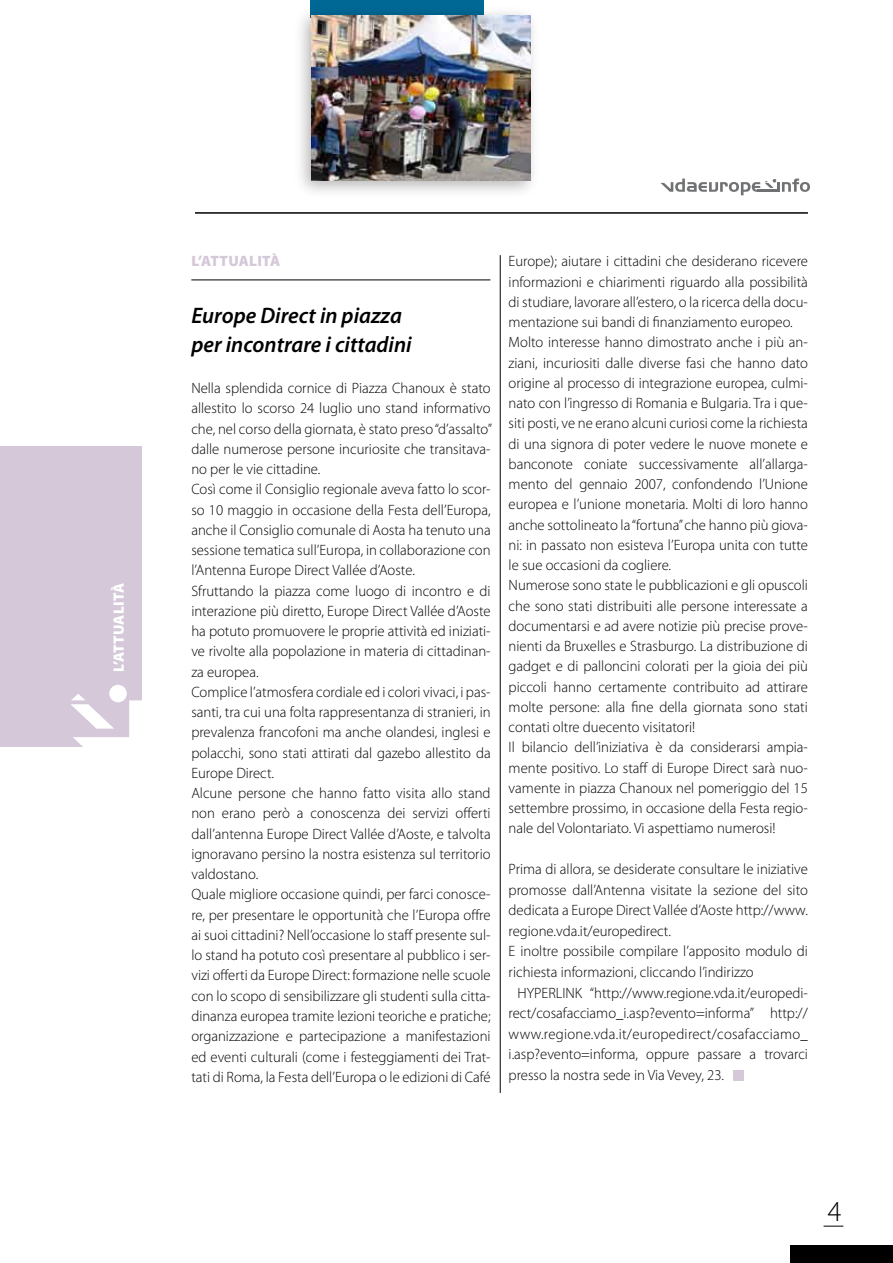
<style>
.page{position:relative;width:893px;height:1263px;background:#fff}
.page>*{position:absolute;margin:0;border:0;box-sizing:border-box;transform-origin:0 0}
.t1{font:300 29.1px "Myriad Pro";color:#000;scale:.96 1}
.t2{font:italic 600 22.5px/28.5px "Myriad Pro";letter-spacing:-.005em;color:#000}
.t3{font:300 15px/20.2px "Myriad Pro";color:#000}
.t4{font:300 15px "Myriad Pro";letter-spacing:.02em;color:#000}
.t5{font:900 15px "Myriad Pro";letter-spacing:.02em;color:#d4c8d9}
.t6{font:900 15px "Myriad Pro";letter-spacing:.02em;color:#fff}
</style>
<div class="page">
<div style="left:0;top:446px;width:142px;height:300px;background:#d4c8d9"></div>
<svg style="left:824px;top:1226px;width:19px;height:1px"></svg>
<div style="left:791px;top:1246px;width:102px;height:17px;background:#000"></div>
<div style="left:109px;top:685px;width:18px;height:17px;background:#fff;border-radius:50%"></div>
<svg style="left:71px;top:694px;width:71px;height:53px"></svg>
<hr style="left:195px;top:212px;width:613px;height:2px;background:#000">
<svg style="left:660px;top:179px;width:150px;height:16px"></svg>
<div style="left:310px;top:0;width:174px;height:17px;background:#006895"></div>
<hr style="left:191px;top:280px;width:299px;height:1px;background:#000">
<hr style="left:500px;top:255px;width:1px;height:838px;background:#000">
<div style="left:293px;top:6px;width:247px;height:194px;background:#000;opacity:.3"></div>
<img style="left:312px;top:16px;width:218px;height:164px">
<div style="left:733px;top:1070px;width:11px;height:11px;background:#d4c8d9"></div>
<p class="t6" style="left:109px;top:672px;width:90px;rotate:-90deg">L’ATTUALITÀ</p>
<p class="t5" style="left:191px;top:251px;width:90px">L’ATTUALITÀ</p>
<h2 class="t2" style="left:191px;top:301px;width:222px">Europe Direct in piazza per incontrare i cittadini</h2>
<p class="t3" style="left:191px;top:378px;width:302px">Nella splendida cornice di Piazza Chanoux è stato allestito lo scorso 24 luglio uno stand informativo che, nel corso della giornata, è stato preso “d’assalto” dalle numerose persone incuriosite che transitava&shy;no per le vie cittadine.<br>Così come il Consiglio regionale aveva fatto lo scor&shy;so 10 maggio in occasione della Festa dell’Europa, anche il Consiglio comunale di Aosta ha tenuto una sessione tematica sull’Europa, in collaborazione con l’Antenna Europe Direct Vallée d’Aoste.<br>Sfruttando la piazza come luogo di incontro e di interazione più diretto, Europe Direct Vallée d’Aoste ha potuto promuovere le proprie attività ed iniziati&shy;ve rivolte alla popolazione in materia di cittadinan&shy;za europea.<br>Complice l’atmosfera cordiale ed i colori vivaci, i pas&shy;santi, tra cui una folta rappresentanza di stranieri, in prevalenza francofoni ma anche olandesi, inglesi e polacchi, sono stati attirati dal gazebo allestito da Europe Direct.<br>Alcune persone che hanno fatto visita allo stand non erano però a conoscenza dei servizi offerti dall’antenna Europe Direct Vallée d’Aoste, e talvolta ignoravano persino la nostra esistenza sul territorio valdostano.<br>Quale migliore occasione quindi, per farci conosce&shy;re, per presentare le opportunità che l’Europa offre ai suoi cittadini? Nell’occasione lo staff presente sul&shy;lo stand ha potuto così presentare al pubblico i ser&shy;vizi offerti da Europe Direct: formazione nelle scuole con lo scopo di sensibilizzare gli studenti sulla citta&shy;dinanza europea tramite lezioni teoriche e pratiche; organizzazione e partecipazione a manifestazioni ed eventi culturali (come i festeggiamenti dei Trat&shy;tati di Roma, la Festa dell’Europa o le edizioni di Café</p>
<p class="t3" style="left:509px;top:251px;width:301px">Europe); aiutare i cittadini che desiderano ricevere informazioni e chiarimenti riguardo alla possibilità di studiare, lavorare all’estero, o la ricerca della docu&shy;mentazione sui bandi di finanziamento europeo.<br>Molto interesse hanno dimostrato anche i più an&shy;ziani, incuriositi dalle diverse fasi che hanno dato origine al processo di integrazione europea, culmi&shy;nato con l’ingresso di Romania e Bulgaria. Tra i que&shy;siti posti, ve ne erano alcuni curiosi come la richiesta di una signora di poter vedere le nuove monete e banconote coniate successivamente all’allarga&shy;mento del gennaio 2007, confondendo l’Unione europea e l’unione monetaria. Molti di loro hanno anche sottolineato la “fortuna” che hanno più giova&shy;ni: in passato non esisteva l’Europa unita con tutte le sue occasioni da cogliere.<br>Numerose sono state le pubblicazioni e gli opuscoli che sono stati distribuiti alle persone interessate a documentarsi e ad avere notizie più precise prove&shy;nienti da Bruxelles e Strasburgo. La distribuzione di gadget e di palloncini colorati per la gioia dei più piccoli hanno certamente contribuito ad attirare molte persone: alla fine della giornata sono stati contati oltre duecento visitatori!<br>Il bilancio dell’iniziativa è da considerarsi ampia&shy;mente positivo. Lo staff di Europe Direct sarà nuo&shy;vamente in piazza Chanoux nel pomeriggio del 15 settembre prossimo, in occasione della Festa regio&shy;nale del Volontariato. Vi aspettiamo numerosi!</p>
<p class="t3" style="left:509px;top:859px;width:301px">Prima di allora, se desiderate consultare le iniziative</p>
<p class="t3" style="left:509px;top:879px;width:301px">promosse dall’Antenna visitate la sezione del sito</p>
<p class="t3" style="left:509px;top:900px;width:301px">dedicata a Europe Direct Vallée d’Aoste http://www.</p>
<p class="t3" style="left:509px;top:921px;width:164px">regione.vda.it/europedirect.</p>
<p class="t3" style="left:509px;top:941px;width:301px">E inoltre possibile compilare l’apposito modulo di</p>
<p class="t3" style="left:509px;top:962px;width:247px">richiesta informazioni, cliccando l’indirizzo</p>
<p class="t3" style="left:517px;top:982px;width:292px">HYPERLINK “http://www.regione.vda.it/europedi-</p>
<p class="t3" style="left:509px;top:1003px;width:301px">rect/cosafacciamo_i.asp?evento=informa” http://</p>
<p class="t4" style="left:509px;top:1025px;width:301px">www.regione.vda.it/europedirect/cosafacciamo_</p>
<p class="t3" style="left:509px;top:1044px;width:301px">i.asp?evento=informa, oppure passare a trovarci</p>
<p class="t3" style="left:509px;top:1064px;width:217px">presso la nostra sede in Via Vevey, 23.</p>
<h1 class="t1" style="left:828px;top:1194px;width:16px">4</h1>
</div>
